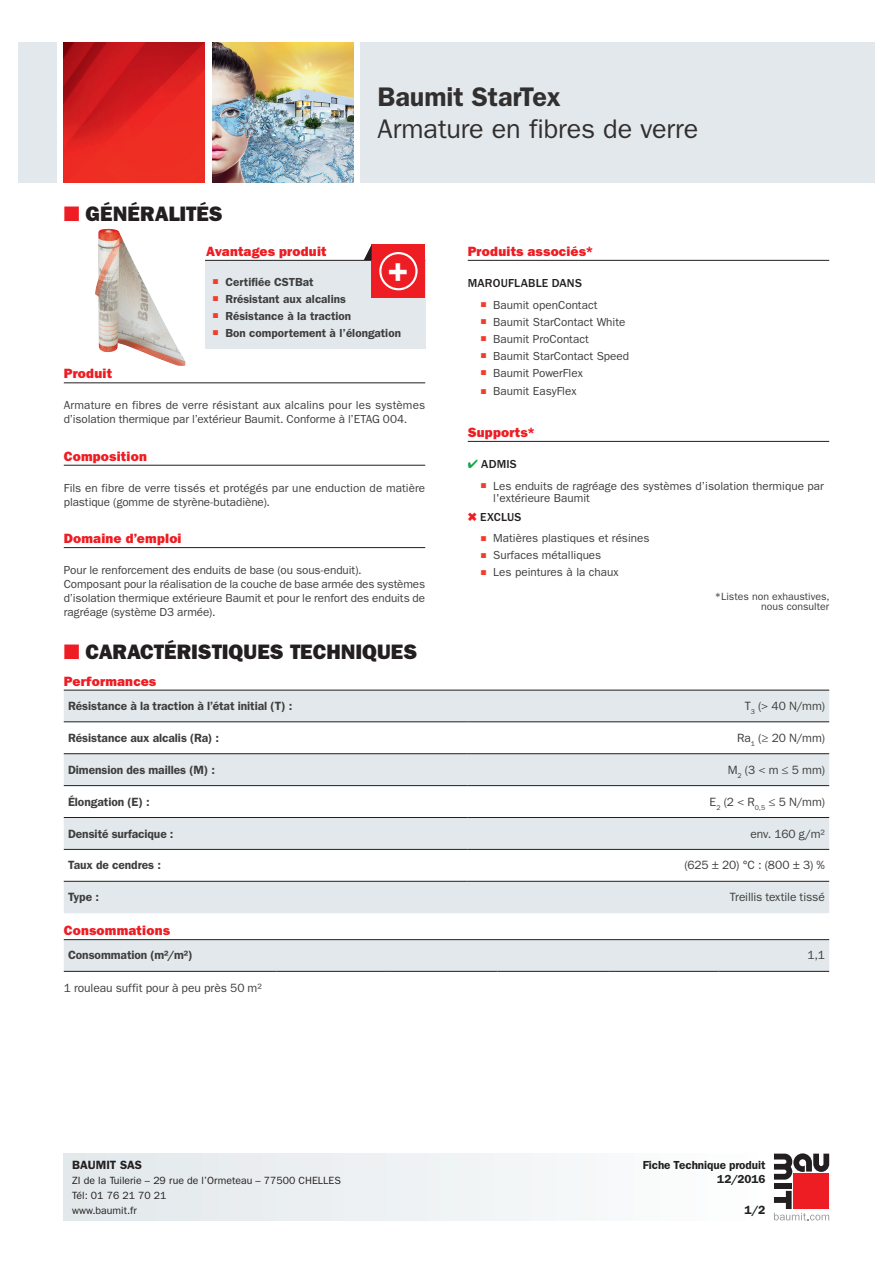
<style>
.page{position:relative;width:893px;height:1263px;background:#fff}
.page>*{position:absolute;margin:0;border:0;box-sizing:border-box;transform-origin:0 0}
.titre_2{font:27px "ITC Franklin Gothic Std";letter-spacing:-.005em;color:#312f30}
.titre_1{font:600 27px "ITC Franklin Gothic Std";letter-spacing:-.005em;color:#312f30}
.sous_stitre_1{font:21px "ITC Franklin Gothic Std Hvy";letter-spacing:-.005em;color:#231f20}
.Grundtext{font:21px "Koz Go Pro";color:#fff}
.sous_titre_2{font:13.5px "ITC Franklin Gothic Std Hvy";letter-spacing:.015em;color:#ee1d23}
.COURANT_TABLEAU{font:600 12px "ITC Franklin Gothic Std";letter-spacing:-.005em;color:#3e3e3f}
.COURANT_TABLEAU_ALIG{font:12px "ITC Franklin Gothic Std";letter-spacing:-.01em;color:#3e3e3f}
.COURANT_TABLEAU-2{font:12px "ITC Franklin Gothic Std";letter-spacing:-.005em;color:#3e3e3f}
.SOUS_TITRE_3{font:500 12px "ITC Franklin Gothic Std";letter-spacing:.015em;color:#231f20}
.t1{font:600 12px "ITC Franklin Gothic Std";color:#231f20}
.courant{font:11.7px/14px "ITC Franklin Gothic Std";color:#3e3e3f}
.t2{font:600 11.7px "ITC Franklin Gothic Std";color:#3e3e3f}
.t3{font:600 11.7px/14px "ITC Franklin Gothic Std";letter-spacing:-.005em;color:#231f20;text-align:right}
.t4{font:10.5px/15px "ITC Franklin Gothic Std";color:#231f20}
.t5{font:10.5px "ITC Franklin Gothic Std";color:#3e3e3f}
.s1{color:#ee1d23}
.s2{font-family:"Arial";font-weight:400;font-size:10.5px;color:#ef3e2e}
.s3{font-family:"Arial";font-size:10.5px;color:#ef3e2e}
.s4{color:#0ca84b}
</style>
<div class="page">
<div style="left:64px;top:1153px;width:701px;height:67px;background:linear-gradient(to right,#e1e8eb,#fdfefe)"></div>
<div style="left:774px;top:1183px;width:18px;height:5px;background:#231f20"></div>
<div style="left:793px;top:1173px;width:36px;height:36px;background:#ee1d23"></div>
<svg style="left:774px;top:1153px;width:55px;height:26px"></svg>
<svg style="left:774px;top:1191px;width:55px;height:29px"></svg>
<img style="left:64px;top:43px;width:141px;height:140px">
<img style="left:212px;top:43px;width:141px;height:140px">
<div style="left:360px;top:43px;width:515px;height:140px;background:#e2e8eb"></div>
<div style="left:18px;top:43px;width:39px;height:140px;background:#e2e8eb"></div>
<div style="left:205px;top:261px;width:220px;height:88px;background:#e2e8eb"></div>
<svg style="left:64px;top:691px;width:765px;height:222px;fill:#e2e8eb"></svg>
<hr style="left:64px;top:721px;width:404px;height:1px;background:#231f20">
<hr style="left:64px;top:753px;width:404px;height:1px;background:#231f20">
<hr style="left:64px;top:785px;width:404px;height:1px;background:#231f20">
<hr style="left:64px;top:817px;width:404px;height:1px;background:#231f20">
<hr style="left:64px;top:849px;width:404px;height:1px;background:#231f20">
<hr style="left:64px;top:881px;width:404px;height:1px;background:#231f20">
<hr style="left:468px;top:721px;width:361px;height:1px;background:#231f20">
<hr style="left:468px;top:753px;width:361px;height:1px;background:#231f20">
<hr style="left:468px;top:785px;width:361px;height:1px;background:#231f20">
<hr style="left:468px;top:817px;width:361px;height:1px;background:#231f20">
<hr style="left:468px;top:849px;width:361px;height:1px;background:#231f20">
<hr style="left:468px;top:881px;width:361px;height:1px;background:#231f20">
<div style="left:64px;top:940px;width:765px;height:31px;background:#e2e8eb"></div>
<hr style="left:64px;top:971px;width:212px;height:1px;background:#231f20">
<hr style="left:276px;top:971px;width:111px;height:1px;background:#231f20">
<hr style="left:387px;top:971px;width:110px;height:1px;background:#231f20">
<hr style="left:497px;top:971px;width:111px;height:1px;background:#231f20">
<hr style="left:608px;top:971px;width:111px;height:1px;background:#231f20">
<hr style="left:719px;top:971px;width:110px;height:1px;background:#231f20">
<hr style="left:64px;top:260px;width:361px;height:1px;background:#231f20">
<hr style="left:64px;top:383px;width:361px;height:1px;background:#231f20">
<hr style="left:64px;top:465px;width:361px;height:1px;background:#231f20">
<hr style="left:64px;top:547px;width:361px;height:1px;background:#231f20">
<hr style="left:468px;top:260px;width:361px;height:1px;background:#231f20">
<hr style="left:468px;top:441px;width:361px;height:1px;background:#231f20">
<div style="left:64px;top:228px;width:141px;height:138px;background:#fff"></div>
<img style="left:95px;top:229px;width:91px;height:137px">
<hr style="left:64px;top:690px;width:765px;height:1px;background:#231f20">
<hr style="left:64px;top:939px;width:765px;height:1px;background:#231f20">
<div style="left:372px;top:244px;width:53px;height:54px;background:#ee1d23"></div>
<div style="left:379px;top:252px;width:39px;height:38px;border:2px solid #fff;border-radius:50%"></div>
<svg style="left:364px;top:244px;width:8px;height:16px"></svg>
<p class="sous_stitre_1" style="left:64px;top:202px;width:160px"><span class="s1">■</span> GÉNÉRALITÉS</p>
<p class="titre_1" style="left:378px;top:81px;width:185px">Baumit StarTex</p>
<p class="titre_2" style="left:378px;top:113px;width:322px">Armature en fibres de verre</p>
<p class="sous_titre_2" style="left:206px;top:243px;width:122px">Avantages produit</p>
<p class="t2" style="left:213px;top:275px;width:103px"><span class="s2">■</span> Certifiée CSTBat</p>
<p class="t2" style="left:213px;top:292px;width:135px"><span class="s2">■</span> Rrésistant aux alcalins</p>
<p class="t2" style="left:213px;top:309px;width:140px"><span class="s2">■</span> Résistance à la traction</p>
<p class="t2" style="left:213px;top:326px;width:190px"><span class="s2">■</span> Bon comportement à l’élongation</p>
<p class="Grundtext" style="left:387px;top:258px;width:22px">✚</p>
<p class="sous_titre_2" style="left:64px;top:366px;width:50px">Produit</p>
<p class="courant" style="left:64px;top:398px;width:363px">Armature en fibres de verre résistant aux alcalins pour les systèmes d’isolation thermique par l’extérieur Baumit. Conforme à l’ETAG 004.</p>
<p class="sous_titre_2" style="left:64px;top:448px;width:85px">Composition</p>
<p class="courant" style="left:64px;top:481px;width:363px">Fils en fibre de verre tissés et protégés par une enduction de matière plastique (gomme de styrène-butadiène).</p>
<p class="sous_titre_2" style="left:64px;top:531px;width:119px">Domaine d’emploi</p>
<p class="courant" style="left:64px;top:563px;width:300px">Pour le renforcement des enduits de base (ou sous-enduit).</p>
<p class="courant" style="left:64px;top:577px;width:363px;text-align:justify">Composant pour la réalisation de la couche de base armée des systèmes d’isolation thermique extérieure Baumit et pour le renfort des enduits de ragréage (système D3 armée).</p>
<p class="sous_titre_2" style="left:468px;top:243px;width:127px">Produits associés*</p>
<p class="SOUS_TITRE_3" style="left:468px;top:277px;width:116px">MAROUFLABLE DANS</p>
<p class="courant" style="left:480px;top:298px;width:118px"><span class="s3">■</span> Baumit openContact</p>
<p class="courant" style="left:480px;top:315px;width:146px"><span class="s3">■</span> Baumit StarContact White</p>
<p class="courant" style="left:480px;top:332px;width:110px"><span class="s3">■</span> Baumit ProContact</p>
<p class="courant" style="left:480px;top:349px;width:150px"><span class="s3">■</span> Baumit StarContact Speed</p>
<p class="courant" style="left:480px;top:366px;width:104px"><span class="s3">■</span> Baumit PowerFlex</p>
<p class="courant" style="left:480px;top:384px;width:98px"><span class="s3">■</span> Baumit EasyFlex</p>
<p class="sous_titre_2" style="left:468px;top:424px;width:69px">Supports*</p>
<p class="SOUS_TITRE_3" style="left:468px;top:458px;width:51px"><span class="s4">✔</span> ADMIS</p>
<p class="courant" style="left:493px;top:479px;width:332px;line-height:12.8px;text-indent:-13px"><span class="s3">■</span> Les enduits de ragréage des systèmes d’isolation thermique par l'extérieure Baumit</p>
<p class="SOUS_TITRE_3" style="left:468px;top:510px;width:55px"><span class="s1">✖</span> EXCLUS</p>
<p class="courant" style="left:480px;top:531px;width:171px"><span class="s3">■</span> Matières plastiques et résines</p>
<p class="courant" style="left:480px;top:548px;width:122px"><span class="s3">■</span> Surfaces métalliques</p>
<p class="courant" style="left:480px;top:565px;width:140px"><span class="s3">■</span> Les peintures à la chaux</p>
<p class="t5" style="left:715px;top:590px;width:116px">*Listes non exhaustives,</p>
<p class="t5" style="left:761px;top:601px;width:70px">nous consulter</p>
<p class="sous_stitre_1" style="left:64px;top:640px;width:355px"><span class="s1">■</span> CARACTÉRISTIQUES TECHNIQUES</p>
<p class="COURANT_TABLEAU" style="left:68px;top:699px;width:226px">Résistance à la traction à l’état initial (T) :</p>
<p class="COURANT_TABLEAU_ALIG" style="left:745px;top:699px;width:82px">T<sub>3</sub> (&gt; 40 N/mm)</p>
<p class="COURANT_TABLEAU" style="left:68px;top:731px;width:153px">Résistance aux alcalis (Ra) :</p>
<p class="COURANT_TABLEAU_ALIG" style="left:737px;top:731px;width:89px">Ra<sub>1</sub> (≥ 20 N/mm)</p>
<p class="COURANT_TABLEAU" style="left:68px;top:762px;width:148px">Dimension des mailles (M) :</p>
<p class="COURANT_TABLEAU_ALIG" style="left:728px;top:763px;width:99px">M<sub>2</sub> (3 &lt; m ≤ 5 mm)</p>
<p class="COURANT_TABLEAU" style="left:68px;top:794px;width:83px">Élongation (E) :</p>
<p class="COURANT_TABLEAU_ALIG" style="left:710px;top:795px;width:117px">E<sub>2</sub> (2 &lt; R<sub>0,5</sub> ≤ 5 N/mm)</p>
<p class="COURANT_TABLEAU" style="left:68px;top:826px;width:107px">Densité surfacique :</p>
<p class="COURANT_TABLEAU_ALIG" style="left:750px;top:826px;width:76px">env. 160 g/m²</p>
<p class="COURANT_TABLEAU" style="left:68px;top:858px;width:94px">Taux de cendres :</p>
<p class="COURANT_TABLEAU_ALIG" style="left:684px;top:858px;width:142px">(625 ± 20) °C : (800 ± 3) %</p>
<p class="COURANT_TABLEAU" style="left:68px;top:890px;width:32px">Type :</p>
<p class="COURANT_TABLEAU_ALIG" style="left:730px;top:890px;width:96px">Treillis textile tissé</p>
<p class="sous_titre_2" style="left:64px;top:673px;width:94px">Performances</p>
<p class="sous_titre_2" style="left:64px;top:923px;width:108px">Consommations</p>
<p class="COURANT_TABLEAU" style="left:68px;top:948px;width:126px">Consommation (m²/m²)</p>
<p class="COURANT_TABLEAU-2" style="left:808px;top:948px;width:19px">1,1</p>
<p class="COURANT_TABLEAU-2" style="left:64px;top:980px;width:199px">1 rouleau suffit pour à peu près 50 m²</p>
<p class="t1" style="left:72px;top:1158px;width:71px">BAUMIT SAS</p>
<p class="t4" style="left:72px;top:1173px;width:270px">ZI de la Tuilerie – 29 rue de l’Ormeteau – 77500 CHELLES<br>Tél: 01 76 21 70 21<br>www.baumit.fr</p>
<p class="t3" style="left:642px;top:1158px;width:124px">Fiche Technique produit<br>12/2016</p>
<p class="t1" style="left:744px;top:1203px;width:23px">1/2</p>
</div>
